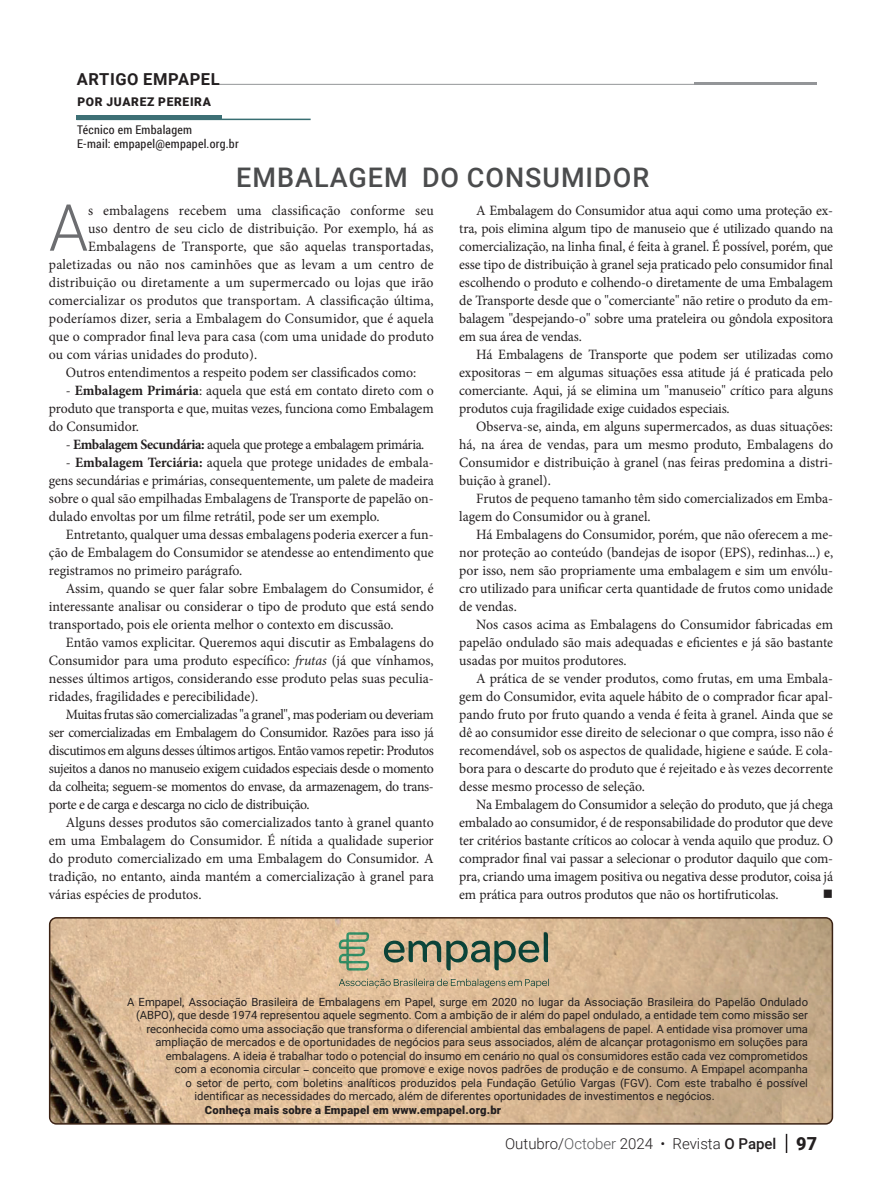
<style>
.page{position:relative;width:893px;height:1191px;background:#fff}
.page>*{position:absolute;margin:0;border:0;box-sizing:border-box;transform-origin:0 0}
.t1{font:300 64.95px "Roboto";color:#6c6d70}
.t2{font:500 27px "Roboto";letter-spacing:.035em;color:#4b4c4d}
.t3{font:700 16.5px "Roboto";letter-spacing:.035em;color:#231f20}
.t4{font:300 15px "Roboto";color:#231f20}
.t5{font:14.25px/18px "Minion Pro";color:#231f20;text-align:justify}
.t6{font:14.25px "Minion Pro";letter-spacing:-.03em;color:#231f20}
.t7{font:14.25px "Wingdings";color:#231f20}
.t8{font:12px/13.5px "Roboto Condensed";letter-spacing:.02em;color:#231f20}
.t9{font:900 12px "Roboto";letter-spacing:.055em;color:#231f20}
.t10{font:11.25px "Roboto";color:#231f20}
.t11{font:900 11.25px "Roboto";letter-spacing:.02em;color:#231f20}
.s1{font-weight:700}
.s2{font-style:italic}
.s3{color:#57585a}
.s4{font-weight:500}
.s5{font-weight:900;font-size:18px}
</style>
<div class="page">
<hr style="left:693px;top:83px;width:123px;height:2px;background:#939598">
<hr style="left:215px;top:84px;width:601px;height:1px;background:#939598">
<svg style="left:786px;top:1133px;width:1px;height:20px"></svg>
<hr style="left:77px;top:119px;width:234px;height:1px;background:#386e72">
<div style="left:77px;top:115px;width:145px;height:5px;background:#3d7075"></div>
<img style="left:50px;top:918px;width:782px;height:205px">
<div style="left:49px;top:917px;width:784px;height:207px;border:2px solid #3a2113;border-radius:7px"></div>
<svg style="left:339px;top:978px;width:210px;height:10px;background:#baa888"></svg>
<svg style="left:384px;top:932px;width:164px;height:38px;background:#a59c7f"></svg>
<svg style="left:339px;top:932px;width:30px;height:38px"></svg>
<p class="t3" style="left:77px;top:67px;width:144px">ARTIGO EMPAPEL</p>
<p class="t9" style="left:77px;top:94px;width:135px">POR JUAREZ PEREIRA</p>
<p class="t8" style="left:77px;top:123px;width:163px">Técnico em Embalagem<br>E-mail: empapel@empapel.org.br</p>
<h2 class="t2" style="left:236px;top:159px;width:414px">EMBALAGEM DO CONSUMIDOR</h2>
<h1 class="t1" style="left:49px;top:182px;width:41px">A</h1>
<p class="t5" style="left:88px;top:201px;width:347px">s embalagens recebem uma classificação conforme seu</p>
<p class="t5" style="left:88px;top:219px;width:347px">uso dentro de seu ciclo de distribuição. Por exemplo, há as</p>
<p class="t5" style="left:88px;top:237px;width:347px">Embalagens de Transporte, que são aquelas transportadas,</p>
<p class="t5" style="left:49px;top:255px;width:386px">paletizadas ou não nos caminhões que as levam a um centro de</p>
<p class="t5" style="left:49px;top:273px;width:386px">distribuição ou diretamente a um supermercado ou lojas que irão</p>
<p class="t5" style="left:49px;top:291px;width:386px">comercializar os produtos que transportam. A classificação última,</p>
<p class="t5" style="left:49px;top:309px;width:386px">poderíamos dizer, seria a Embalagem do Consumidor, que é aquela</p>
<p class="t5" style="left:49px;top:327px;width:386px">que o comprador final leva para casa (com uma unidade do produto</p>
<p class="t5" style="left:49px;top:345px;width:210px">ou com várias unidades do produto).</p>
<p class="t5" style="left:66px;top:363px;width:352px">Outros entendimentos a respeito podem ser classificados como:</p>
<p class="t5" style="left:49px;top:381px;width:386px;text-indent:17px">- <span class="s1">Embalagem Primária</span>: aquela que está em contato direto com o produto que transporta e que, muitas vezes, funciona como Embalagem do Consumidor.</p>
<p class="t6" style="left:66px;top:434px;width:360px">- <span class="s1">Embalagem Secundária:</span> aquela que protege a embalagem primária.</p>
<p class="t5" style="left:49px;top:453px;width:386px;text-indent:17px">- <span class="s1">Embalagem Terciária:</span> aquela que protege unidades de embala&shy;gens secundárias e primárias, consequentemente, um palete de madeira sobre o qual são empilhadas Embalagens de Transporte de papelão on&shy;dulado envoltas por um filme retrátil, pode ser um exemplo.</p>
<p class="t5" style="left:49px;top:525px;width:386px;text-indent:17px">Entretanto, qualquer uma dessas embalagens poderia exercer a fun&shy;ção de Embalagem do Consumidor se atendesse ao entendimento que registramos no primeiro parágrafo.</p>
<p class="t5" style="left:49px;top:579px;width:386px;text-indent:17px">Assim, quando se quer falar sobre Embalagem do Consumidor, é interessante analisar ou considerar o tipo de produto que está sendo transportado, pois ele orienta melhor o contexto em discussão.</p>
<p class="t5" style="left:49px;top:633px;width:386px;text-indent:17px">Então vamos explicitar. Queremos aqui discutir as Embalagens do Consumidor para uma produto específico: <span class="s2">frutas</span> (já que vínhamos, nesses últimos artigos, considerando esse produto pelas suas peculia&shy;ridades, fragilidades e perecibilidade).</p>
<p class="t5" style="left:49px;top:705px;width:386px;text-indent:17px">Muitas frutas são comercializadas "a granel", mas poderiam ou deveriam ser comercializadas em Embalagem do Consumidor. Razões para isso já discutimos em alguns desses últimos artigos. Então vamos repetir: Produtos sujeitos a danos no manuseio exigem cuidados especiais desde o momento da colheita; seguem-se momentos do envase, da armazenagem, do trans&shy;porte e de carga e descarga no ciclo de distribuição.</p>
<p class="t5" style="left:49px;top:813px;width:386px;text-indent:17px">Alguns desses produtos são comercializados tanto à granel quanto em uma Embalagem do Consumidor. É nítida a qualidade superior do produto comercializado em uma Embalagem do Consumidor. A tradição, no entanto, ainda mantém a comercialização à granel para várias espécies de produtos.</p>
<p class="t5" style="left:459px;top:201px;width:375px;text-indent:17px">A Embalagem do Consumidor atua aqui como uma proteção ex&shy;tra, pois elimina algum tipo de manuseio que é utilizado quando na comercialização, na linha final, é feita à granel. É possível, porém, que esse tipo de distribuição à granel seja praticado pelo consumidor final escolhendo o produto e colhendo-o diretamente de uma Embalagem de Transporte desde que o "comerciante" não retire o produto da em&shy;balagem "despejando-o" sobre uma prateleira ou gôndola expositora em sua área de vendas.</p>
<p class="t5" style="left:459px;top:345px;width:375px;text-indent:17px">Há Embalagens de Transporte que podem ser utilizadas como expositoras _ em algumas situações essa atitude já é praticada pelo comerciante. Aqui, já se elimina um "manuseio" crítico para alguns produtos cuja fragilidade exige cuidados especiais.</p>
<p class="t5" style="left:459px;top:417px;width:375px;text-indent:17px">Observa-se, ainda, em alguns supermercados, as duas situações: há, na área de vendas, para um mesmo produto, Embalagens do Consumidor e distribuição à granel (nas feiras predomina a distri&shy;buição à granel).</p>
<p class="t5" style="left:459px;top:489px;width:375px;text-indent:17px">Frutos de pequeno tamanho têm sido comercializados em Emba&shy;lagem do Consumidor ou à granel.</p>
<p class="t5" style="left:459px;top:525px;width:375px;text-indent:17px">Há Embalagens do Consumidor, porém, que não oferecem a me&shy;nor proteção ao conteúdo (bandejas de isopor (EPS), redinhas...) e, por isso, nem são propriamente uma embalagem e sim um envólu&shy;cro utilizado para unificar certa quantidade de frutos como unidade de vendas.</p>
<p class="t5" style="left:459px;top:615px;width:375px;text-indent:17px">Nos casos acima as Embalagens do Consumidor fabricadas em papelão ondulado são mais adequadas e eficientes e já são bastante usadas por muitos produtores.</p>
<p class="t5" style="left:459px;top:669px;width:375px;text-indent:17px">A prática de se vender produtos, como frutas, em uma Embala&shy;gem do Consumidor, evita aquele hábito de o comprador ficar apal&shy;pando fruto por fruto quando a venda é feita à granel. Ainda que se dê ao consumidor esse direito de selecionar o que compra, isso não é recomendável, sob os aspectos de qualidade, higiene e saúde. E cola&shy;bora para o descarte do produto que é rejeitado e às vezes decorrente desse mesmo processo de seleção.</p>
<p class="t5" style="left:459px;top:795px;width:375px;text-indent:17px">Na Embalagem do Consumidor a seleção do produto, que já chega embalado ao consumidor, é de responsabilidade do produtor que deve ter critérios bastante críticos ao colocar à venda aquilo que produz. O comprador final vai passar a selecionar o produtor daquilo que com&shy;pra, criando uma imagem positiva ou negativa desse produtor, coisa já em prática para outros produtos que não os hortifruticolas.</p>
<p class="t7" style="left:823px;top:886px;width:12px">■</p>
<p class="t10" style="left:127px;top:993px;width:683px">A Empapel, Associação Brasileira de Embalagens em Papel, surge em 2020 no lugar da Associação Brasileira do Papelão Ondulado</p>
<p class="t10" style="left:136px;top:1007px;width:674px">(ABPO), que desde 1974 representou aquele segmento. Com a ambição de ir além do papel ondulado, a entidade tem como missão ser</p>
<p class="t10" style="left:146px;top:1020px;width:663px">reconhecida como uma associação que transforma o diferencial ambiental das embalagens de papel. A entidade visa promover uma</p>
<p class="t10" style="left:155px;top:1034px;width:654px">ampliação de mercados e de oportunidades de negócios para seus associados, além de alcançar protagonismo em soluções para</p>
<p class="t10" style="left:166px;top:1047px;width:644px">embalagens. A ideia é trabalhar todo o potencial do insumo em cenário no qual os consumidores estão cada vez comprometidos</p>
<p class="t10" style="left:175px;top:1061px;width:634px">com a economia circular _ conceito que promove e exige novos padrões de produção e de consumo. A Empapel acompanha</p>
<p class="t10" style="left:185px;top:1074px;width:624px">o setor de perto, com boletins analíticos produzidos pela Fundação Getúlio Vargas (FGV). Com este trabalho é possível</p>
<p class="t10" style="left:194px;top:1088px;width:522px">identificar as necessidades do mercado, além de diferentes oportunidades de investimentos e negócios.</p>
<p class="t11" style="left:205px;top:1101px;width:298px">Conheça mais sobre a Empapel em www.empapel.org.br</p>
<p class="t4" style="left:505px;top:1133px;width:313px">Outubro/<span class="s3">October</span> 2024 • Revista <span class="s4">O Papel</span> <span class="s5">97</span></p>
</div>
